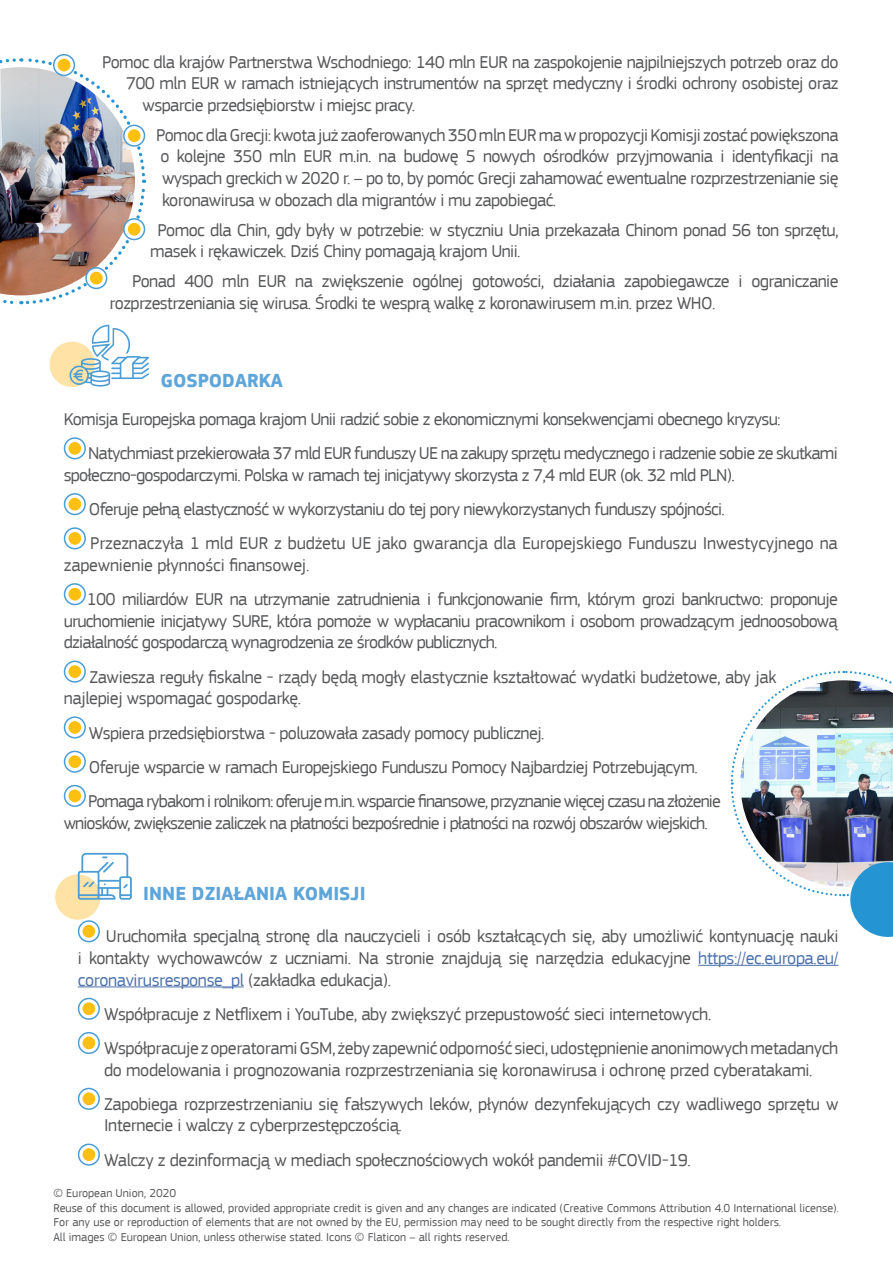
<style>
.page{position:relative;width:893px;height:1263px;background:#fff}
.page>*{position:absolute;margin:0;border:0;box-sizing:border-box;transform-origin:0 0}
.Intro{font:700 19.5px "EC Square Sans Pro";color:#5ea5da}
.Intro-2{font:18px/21.6px "EC Square Sans Pro";letter-spacing:-.03em;color:#57585a}
.Intro-3{font:18px/21.6px "EC Square Sans Pro";letter-spacing:-.05em;color:#57585a}
.Intro-4{font:18px/21.6px "EC Square Sans Pro";letter-spacing:-.01em;color:#57585a}
.Disclaimer{font:12px/14.4px "EC Square Sans Pro";color:#57585a}
.s1{color:#4d72ac}
</style>
<div class="page">
<div style="left:55px;top:874px;width:45px;height:46px;background:#ffe2a5;border-radius:50%"></div>
<hr style="left:698px;top:965px;width:140px;height:1px;background:#4d72ac">
<hr style="left:78px;top:986px;width:166px;height:1px;background:#4d72ac">
<svg style="left:78px;top:853px;width:54px;height:47px"></svg>
<svg style="left:79px;top:921px;width:20px;height:21px"></svg>
<div style="left:78px;top:920px;width:22px;height:22px;border:2px solid #4b9dd5;border-radius:50%"></div>
<div style="left:83px;top:925px;width:12px;height:13px;background:#fdc011;border-radius:50%"></div>
<svg style="left:79px;top:998px;width:20px;height:21px"></svg>
<div style="left:78px;top:998px;width:22px;height:22px;border:2px solid #4b9dd5;border-radius:50%"></div>
<div style="left:83px;top:1002px;width:12px;height:13px;background:#fdc011;border-radius:50%"></div>
<svg style="left:79px;top:1033px;width:20px;height:20px"></svg>
<div style="left:78px;top:1032px;width:22px;height:22px;border:2px solid #4b9dd5;border-radius:50%"></div>
<div style="left:83px;top:1036px;width:12px;height:13px;background:#fdc011;border-radius:50%"></div>
<svg style="left:79px;top:1088px;width:20px;height:21px"></svg>
<div style="left:78px;top:1088px;width:22px;height:22px;border:2px solid #4b9dd5;border-radius:50%"></div>
<div style="left:83px;top:1092px;width:12px;height:13px;background:#fdc011;border-radius:50%"></div>
<svg style="left:79px;top:1144px;width:20px;height:21px"></svg>
<div style="left:78px;top:1143px;width:22px;height:23px;border:2px solid #4b9dd5;border-radius:50%"></div>
<div style="left:83px;top:1148px;width:12px;height:13px;background:#fdc011;border-radius:50%"></div>
<div style="left:50px;top:342px;width:45px;height:45px;background:#ffe2a5;border-radius:50%"></div>
<svg style="left:70px;top:325px;width:79px;height:62px"></svg>
<svg style="left:65px;top:438px;width:20px;height:21px"></svg>
<div style="left:64px;top:437px;width:22px;height:22px;border:2px solid #4b9dd5;border-radius:50%"></div>
<div style="left:68px;top:442px;width:13px;height:13px;background:#fdc011;border-radius:50%"></div>
<svg style="left:65px;top:494px;width:20px;height:20px"></svg>
<div style="left:64px;top:493px;width:22px;height:22px;border:2px solid #4b9dd5;border-radius:50%"></div>
<div style="left:68px;top:498px;width:13px;height:12px;background:#fdc011;border-radius:50%"></div>
<svg style="left:65px;top:528px;width:20px;height:21px"></svg>
<div style="left:64px;top:527px;width:22px;height:22px;border:2px solid #4b9dd5;border-radius:50%"></div>
<div style="left:68px;top:532px;width:13px;height:13px;background:#fdc011;border-radius:50%"></div>
<svg style="left:65px;top:584px;width:20px;height:20px"></svg>
<div style="left:64px;top:583px;width:22px;height:22px;border:2px solid #4b9dd5;border-radius:50%"></div>
<div style="left:68px;top:588px;width:13px;height:13px;background:#fdc011;border-radius:50%"></div>
<svg style="left:65px;top:661px;width:20px;height:21px"></svg>
<div style="left:64px;top:660px;width:22px;height:23px;border:2px solid #4b9dd5;border-radius:50%"></div>
<div style="left:68px;top:665px;width:13px;height:13px;background:#fdc011;border-radius:50%"></div>
<svg style="left:65px;top:717px;width:20px;height:21px"></svg>
<div style="left:64px;top:716px;width:22px;height:22px;border:2px solid #4b9dd5;border-radius:50%"></div>
<div style="left:68px;top:721px;width:13px;height:13px;background:#fdc011;border-radius:50%"></div>
<svg style="left:65px;top:751px;width:20px;height:21px"></svg>
<div style="left:64px;top:751px;width:22px;height:22px;border:2px solid #4b9dd5;border-radius:50%"></div>
<div style="left:68px;top:755px;width:13px;height:13px;background:#fdc011;border-radius:50%"></div>
<svg style="left:65px;top:785px;width:20px;height:21px"></svg>
<div style="left:64px;top:785px;width:22px;height:22px;border:2px solid #4b9dd5;border-radius:50%"></div>
<div style="left:68px;top:789px;width:13px;height:13px;background:#fdc011;border-radius:50%"></div>
<img style="left:730px;top:670px;width:163px;height:267px">
<svg style="left:0;top:57px;width:147px;height:248px"></svg>
<img style="left:0;top:67px;width:135px;height:228px">
<svg style="left:54px;top:55px;width:20px;height:20px"></svg>
<div style="left:53px;top:54px;width:22px;height:22px;border:2px solid #4b9dd5;border-radius:50%"></div>
<div style="left:58px;top:59px;width:12px;height:12px;background:#fdc011;border-radius:50%"></div>
<svg style="left:124px;top:125px;width:20px;height:21px"></svg>
<div style="left:123px;top:125px;width:22px;height:22px;border:2px solid #4b9dd5;border-radius:50%"></div>
<div style="left:128px;top:129px;width:13px;height:13px;background:#fdc011;border-radius:50%"></div>
<svg style="left:124px;top:219px;width:20px;height:20px"></svg>
<div style="left:123px;top:218px;width:22px;height:22px;border:2px solid #4b9dd5;border-radius:50%"></div>
<div style="left:128px;top:223px;width:13px;height:13px;background:#fdc011;border-radius:50%"></div>
<svg style="left:86px;top:268px;width:21px;height:20px"></svg>
<div style="left:85px;top:267px;width:22px;height:22px;border:2px solid #4b9dd5;border-radius:50%"></div>
<div style="left:90px;top:272px;width:13px;height:12px;background:#fdc011;border-radius:50%"></div>
<p class="Intro-2" style="left:102px;top:51px;width:738px">Pomoc dla krajów Partnerstwa Wschodniego: 140 mln EUR na zaspokojenie najpilniejszych potrzeb oraz do</p>
<p class="Intro-2" style="left:126px;top:72px;width:714px">700 mln EUR w ramach istniejących instrumentów na sprzęt medyczny i środki ochrony osobistej oraz</p>
<p class="Intro-2" style="left:142px;top:94px;width:274px">wsparcie przedsiębiorstw i miejsc pracy.</p>
<p class="Intro-2" style="left:156px;top:124px;width:684px;text-align:justify">Pomoc dla Grecji: kwota już zaoferowanych 350 mln EUR ma w propozycji Komisji zostać powiększona o kolejne 350 mln EUR m.in. na budowę 5 nowych ośrodków przyjmowania i identyfikacji na wyspach greckich w 2020 r. – po to, by pomóc Grecji zahamować ewentualne rozprzestrzenianie się koronawirusa w obozach dla migrantów i mu zapobiegać.</p>
<p class="Intro-2" style="left:150px;top:219px;width:690px;text-indent:8px">Pomoc dla Chin, gdy były w potrzebie: w styczniu Unia przekazała Chinom ponad 56 ton sprzętu, masek i rękawiczek. Dziś Chiny pomagają krajom Unii.</p>
<p class="Intro-2" style="left:110px;top:271px;width:731px;text-indent:22px">Ponad 400 mln EUR na zwiększenie ogólnej gotowości, działania zapobiegawcze i ograniczanie rozprzestrzeniania się wirusa. Środki te wesprą walkę z koronawirusem m.in. przez WHO.</p>
<p class="Intro" style="left:160px;top:368px;width:124px">GOSPODARKA</p>
<p class="Intro-2" style="left:64px;top:409px;width:718px">Komisja Europejska pomaga krajom Unii radzić sobie z ekonomicznymi konsekwencjami obecnego kryzysu:</p>
<p class="Intro-2" style="left:64px;top:443px;width:776px;text-indent:24px">Natychmiast przekierowała 37 mld EUR funduszy UE na zakupy sprzętu medycznego i radzenie sobie ze skutkami społeczno-gospodarczymi. Polska w ramach tej inicjatywy skorzysta z 7,4 mld EUR (ok. 32 mld PLN).</p>
<p class="Intro-2" style="left:89px;top:499px;width:637px">Oferuje pełną elastyczność w wykorzystaniu do tej pory niewykorzystanych funduszy spójności.</p>
<p class="Intro-4" style="left:64px;top:533px;width:776px;text-indent:27px">Przeznaczyła 1 mld EUR z budżetu UE jako gwarancja dla Europejskiego Funduszu Inwestycyjnego na zapewnienie płynności finansowej.</p>
<p class="Intro-2" style="left:64px;top:589px;width:776px;text-align:justify;text-indent:23px">100 miliardów EUR na utrzymanie zatrudnienia i funkcjonowanie firm, którym grozi bankructwo: proponuje uruchomienie inicjatywy SURE, która pomoże w wypłacaniu pracownikom i osobom prowadzącym jednoosobową działalność gospodarczą wynagrodzenia ze środków publicznych.</p>
<p class="Intro-2" style="left:64px;top:666px;width:714px;text-indent:26px">Zawiesza reguły fiskalne - rządy będą mogły elastycznie kształtować wydatki budżetowe, aby jak najlepiej wspomagać gospodarkę.</p>
<p class="Intro-2" style="left:89px;top:722px;width:457px">Wspiera przedsiębiorstwa - poluzowała zasady pomocy publicznej.</p>
<p class="Intro-2" style="left:89px;top:756px;width:610px">Oferuje wsparcie w ramach Europejskiego Funduszu Pomocy Najbardziej Potrzebującym.</p>
<p class="Intro-3" style="left:64px;top:790px;width:659px;text-indent:24px">Pomaga rybakom i rolnikom: oferuje m.in. wsparcie finansowe, przyznanie więcej czasu na złożenie wniosków, zwiększenie zaliczek na płatności bezpośrednie i płatności na rozwój obszarów wiejskich.</p>
<p class="Intro" style="left:143px;top:881px;width:224px">INNE DZIAŁANIA KOMISJI</p>
<p class="Intro-2" style="left:78px;top:926px;width:762px;text-align:justify;text-indent:28px">Uruchomiła specjalną stronę dla nauczycieli i osób kształcących się, aby umożliwić kontynuację nauki i kontakty wychowawców z uczniami. Na stronie znajdują się narzędzia edukacyjne <span class="s1">https://ec.europa.eu/ coronavirusresponse_pl</span> (zakładka edukacja).</p>
<p class="Intro-2" style="left:104px;top:1003px;width:609px">Współpracuje z Netflixem i YouTube, aby zwiększyć przepustowość sieci internetowych.</p>
<p class="Intro-2" style="left:104px;top:1037px;width:736px">Współpracuje z operatorami GSM, żeby zapewnić odporność sieci, udostępnienie anonimowych metadanych do modelowania i prognozowania rozprzestrzeniania się koronawirusa i ochronę przed cyberatakami.</p>
<p class="Intro-2" style="left:104px;top:1093px;width:736px">Zapobiega rozprzestrzenianiu się fałszywych leków, płynów dezynfekujących czy wadliwego sprzętu w<br>Internecie i walczy z cyberprzestępczością.</p>
<p class="Intro-2" style="left:104px;top:1149px;width:588px">Walczy z dezinformacją w mediach społecznościowych wokół pandemii #COVID-19.</p>
<p class="Disclaimer" style="left:53px;top:1186px;width:124px">© European Union, 2020</p>
<p class="Disclaimer" style="left:53px;top:1201px;width:787px">Reuse of this document is allowed, provided appropriate credit is given and any changes are indicated (Creative Commons Attribution 4.0 International license).<br>For any use or reproduction of elements that are not owned by the EU, permission may need to be sought directly from the respective right holders.</p>
<p class="Disclaimer" style="left:53px;top:1229px;width:458px">All images © European Union, unless otherwise stated. Icons © Flaticon – all rights reserved.</p>
</div>
